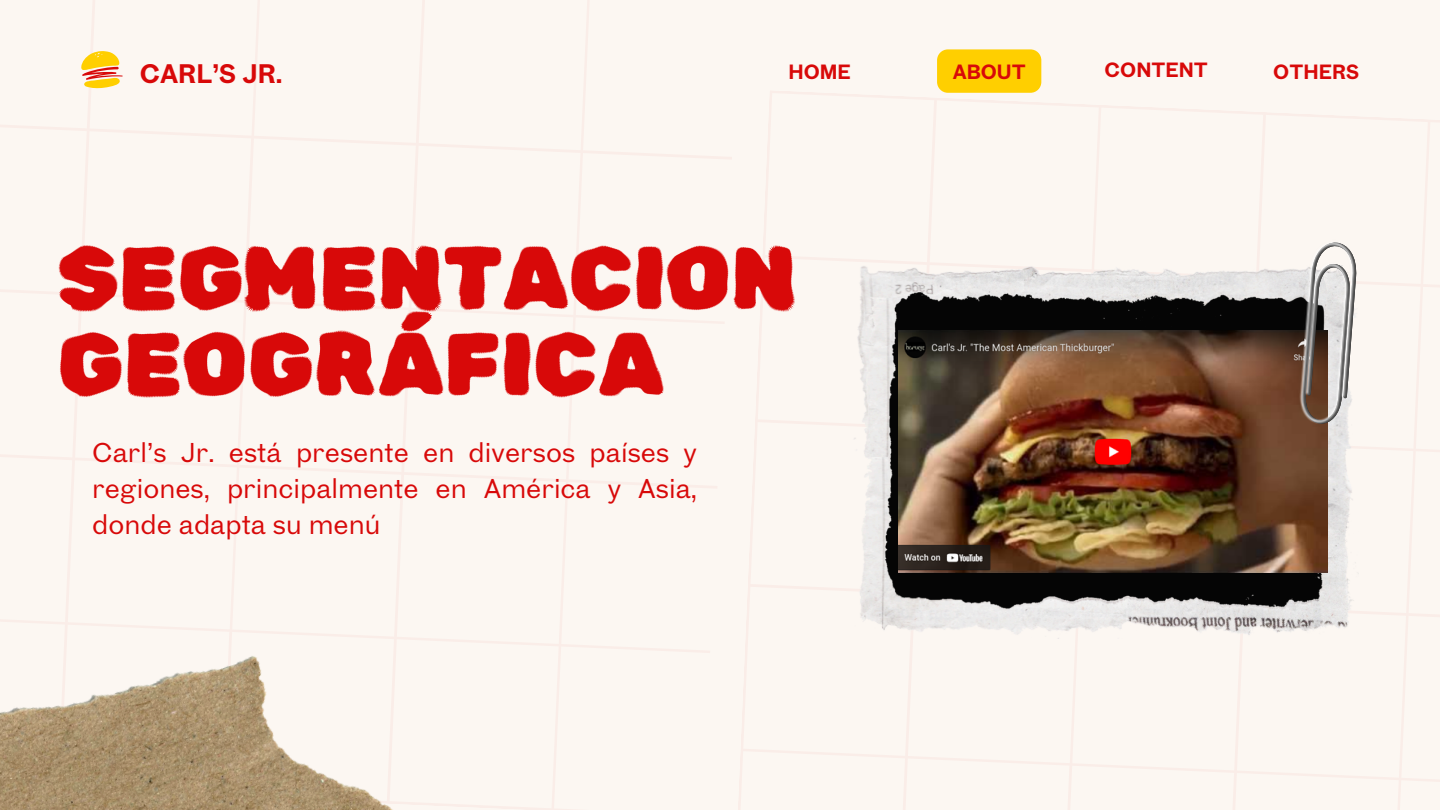
<style>
.page{position:relative;width:1440px;height:810px;background:#fcf7f2}
.page>*{position:absolute;margin:0;border:0;box-sizing:border-box;transform-origin:0 0}
.t1{font:88.1px/86.2px "Rubik Spray Paint";color:#d80909}
.t2{font:25.7px/36px "Touvlo";color:#d80909;text-align:justify}
.t3{font:700 25.3px "Touvlo";color:#d80909}
.t4{font:700 19.5px "Touvlo";color:#d80909}
</style>
<div class="page">
<svg style="left:81px;top:51px;width:42px;height:37px"></svg>
<img style="left:854px;top:266px;width:505px;height:369px">
<img style="left:0;top:656px;width:393px;height:154px">
<div style="left:937px;top:49px;width:104px;height:44px;background:#ffcf00;border-radius:11px"></div>
<img style="left:898px;top:331px;width:429px;height:241px">
<svg style="left:1298px;top:428px;width:61px;height:8px"></svg>
<img style="left:1296px;top:242px;width:63px;height:186px">
<h2 class="t3" style="left:140px;top:54px;width:144px">CARL’S JR.</h2>
<p class="t4" style="left:788px;top:57px;width:64px">HOME</p>
<p class="t4" style="left:953px;top:57px;width:75px">ABOUT</p>
<h3 class="t4" style="left:1105px;top:55px;width:105px">CONTENT</h3>
<p class="t4" style="left:1273px;top:57px;width:87px">OTHERS</p>
<p class="t1" style="left:57px;top:235px;width:740px">SEGMENTACION<br>GEOGRÁFICA</p>
<p class="t2" style="left:92px;top:433px;width:606px">Carl’s Jr. está presente en diversos países y regiones, principalmente en América y Asia, donde adapta su menú</p>
</div>
